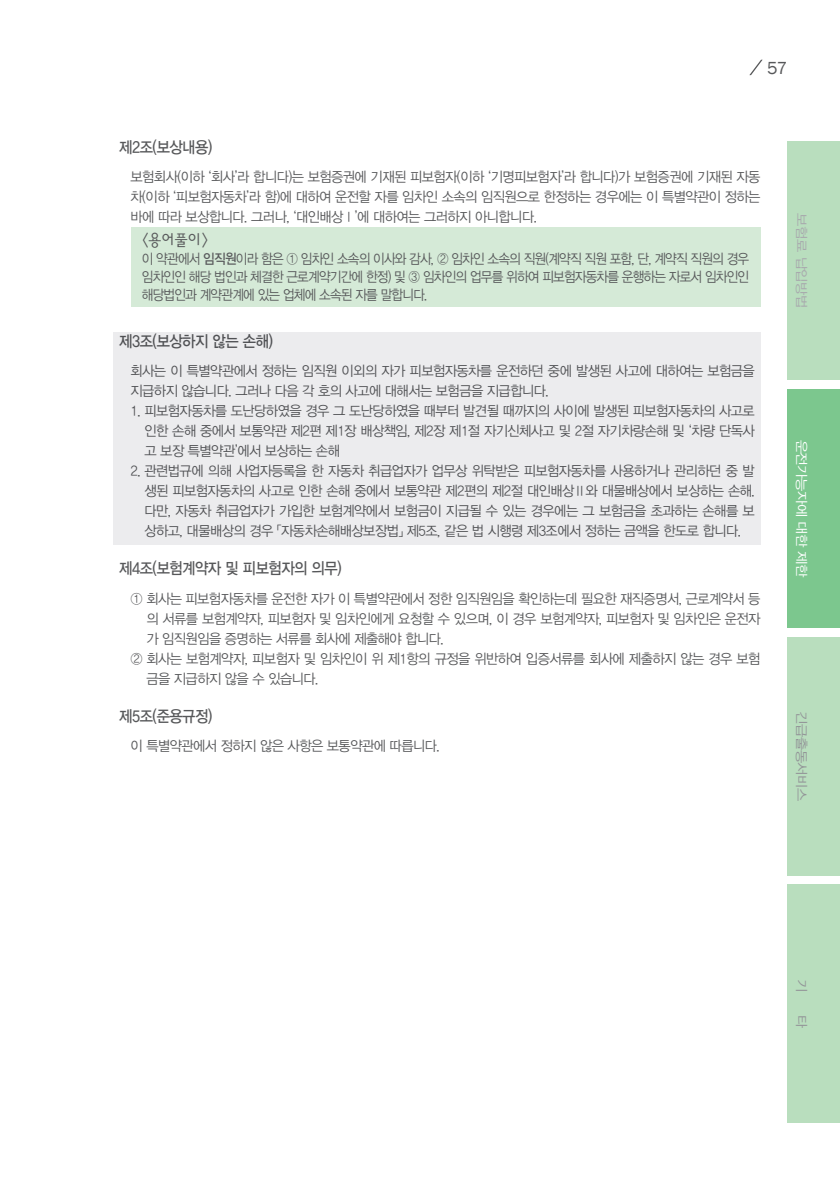
<style>
.page{position:relative;width:840px;height:1191px;background:#fff}
.page>*{position:absolute;margin:0;border:0;box-sizing:border-box;transform-origin:0 0}
.t1{font:18px "Franklin Gothic";color:#57585a}
.제1절{font:16px "YDVYGO Std 33";letter-spacing:-.03em;color:#57585a;scale:.9 1}
.t2{font:16px "YDVYGO Std 22";color:#57585a;scale:.95 1}
.본문{font:14px/20px "YDVYGO Std 32";letter-spacing:-.04em;color:#57585a;text-align:justify;scale:.95 1}
.본문-2{font:14px/18px "YDVYGO Std 32";letter-spacing:-.04em;color:#57585a;text-align:justify;scale:.9 1}
.t3{font:12.8px "YDVYGO Std 12";letter-spacing:-.03em;color:#fff;scale:1.12 1}
.t4{font:12.8px "YDVYGO Std 12";letter-spacing:-.03em;color:#939598;scale:1.12 1}
.t5{font:12.8px "YDVYGO Std 12";letter-spacing:-.03em;color:#a8a9ad;scale:1.12 1}
.s1{font-family:"YDVYGO Std 33"}
</style>
<div class="page">
<div style="left:787px;top:142px;width:52px;height:238px;background:#b9debe"></div>
<div style="left:787px;top:389px;width:52px;height:238px;background:#7cc78e"></div>
<div style="left:787px;top:637px;width:52px;height:238px;background:#b9debe"></div>
<div style="left:787px;top:884px;width:52px;height:239px;background:#b9debe"></div>
<svg style="left:749px;top:60px;width:13px;height:15px"></svg>
<div style="left:130px;top:227px;width:630px;height:79px;background:#d5ead7"></div>
<div style="left:113px;top:332px;width:647px;height:212px;background:#ececee"></div>
<p class="t1" style="left:766px;top:57px;width:22px">57</p>
<p class="제1절" style="left:119px;top:139px;width:105px">제2조(보상내용)</p>
<p class="본문" style="left:130px;top:167px;width:664px">보험회사(이하 ‘회사’라 합니다)는 보험증권에 기재된 피보험자(이하 ‘기명피보험자’라 합니다)가 보험증권에 기재된 자동 차(이하 ‘피보험자동차’라 함)에 대하여 운전할 자를 임차인 소속의 임직원으로 한정하는 경우에는 이 특별약관이 정하는 바에 따라 보상합니다. 그러나, ‘대인배상Ⅰ’에 대하여는 그러하지 아니합니다.</p>
<p class="t2" style="left:142px;top:232px;width:72px">&lt;용어풀이&gt;</p>
<p class="본문-2" style="left:142px;top:250px;width:676px">이 약관에서 <span class="s1">임직원</span>이라 함은 ① 임차인 소속의 이사와 감사, ② 임차인 소속의 직원(계약직 직원 포함, 단, 계약직 직원의 경우 임차인인 해당 법인과 체결한 근로계약기간에 한정) 및 ③ 임차인의 업무를 위하여 피보험자동차를 운행하는 자로서 임차인인 해당법인과 계약관계에 있는 업체에 소속된 자를 말합니다.</p>
<p class="제1절" style="left:119px;top:333px;width:172px">제3조(보상하지 않는 손해)</p>
<p class="본문" style="left:130px;top:361px;width:658px">회사는 이 특별약관에서 정하는 임직원 이외의 자가 피보험자동차를 운전하던 중에 발생된 사고에 대하여는 보험금을 지급하지 않습니다. 그러나 다음 각 호의 사고에 대해서는 보험금을 지급합니다.</p>
<p class="본문" style="left:144px;top:401px;width:643px;text-indent:-14px">1. 피보험자동차를 도난당하였을 경우 그 도난당하였을 때부터 발견될 때까지의 사이에 발생된 피보험자동차의 사고로 인한 손해 중에서 보통약관 제2편 제1장 배상책임, 제2장 제1절 자기신체사고 및 2절 자기차량손해 및 ‘차량 단독사 고 보장 특별약관’에서 보상하는 손해</p>
<p class="본문" style="left:144px;top:461px;width:643px;text-indent:-14px">2. 관련법규에 의해 사업자등록을 한 자동차 취급업자가 업무상 위탁받은 피보험자동차를 사용하거나 관리하던 중 발 생된 피보험자동차의 사고로 인한 손해 중에서 보통약관 제2편의 제2절 대인배상Ⅱ와 대물배상에서 보상하는 손해. 다만, 자동차 취급업자가 가입한 보험계약에서 보험금이 지급될 수 있는 경우에는 그 보험금을 초과하는 손해를 보 상하고, 대물배상의 경우 「자동차손해배상보장법」 제5조, 같은 법 시행령 제3조에서 정하는 금액을 한도로 합니다.</p>
<p class="제1절" style="left:119px;top:560px;width:249px">제4조(보험계약자 및 피보험자의 의무)</p>
<p class="본문" style="left:146px;top:588px;width:647px;text-indent:-16px">① 회사는 피보험자동차를 운전한 자가 이 특별약관에서 정한 임직원임을 확인하는데 필요한 재직증명서, 근로계약서 등 의 서류를 보험계약자, 피보험자 및 임차인에게 요청할 수 있으며, 이 경우 보험계약자, 피보험자 및 임차인은 운전자 가 임직원임을 증명하는 서류를 회사에 제출해야 합니다.</p>
<p class="본문" style="left:146px;top:648px;width:647px;text-indent:-16px">② 회사는 보험계약자, 피보험자 및 임차인이 위 제1항의 규정을 위반하여 입증서류를 회사에 제출하지 않는 경우 보험 금을 지급하지 않을 수 있습니다.</p>
<p class="제1절" style="left:119px;top:708px;width:105px">제5조(준용규정)</p>
<p class="본문" style="left:130px;top:736px;width:327px">이 특별약관에서 정하지 않은 사항은 보통약관에 따릅니다.</p>
<p class="t5" style="left:807px;top:213px;width:86px;rotate:90deg">보험료 납입방법</p>
<p class="t3" style="left:807px;top:439px;width:125px;rotate:90deg">운전가능자에 대한 제한</p>
<p class="t4" style="left:807px;top:711px;width:82px;rotate:90deg">긴급출동서비스</p>
<p class="t4" style="left:807px;top:979px;width:13px;rotate:90deg">기</p>
<p class="t4" style="left:807px;top:1015px;width:13px;rotate:90deg">타</p>
</div>
